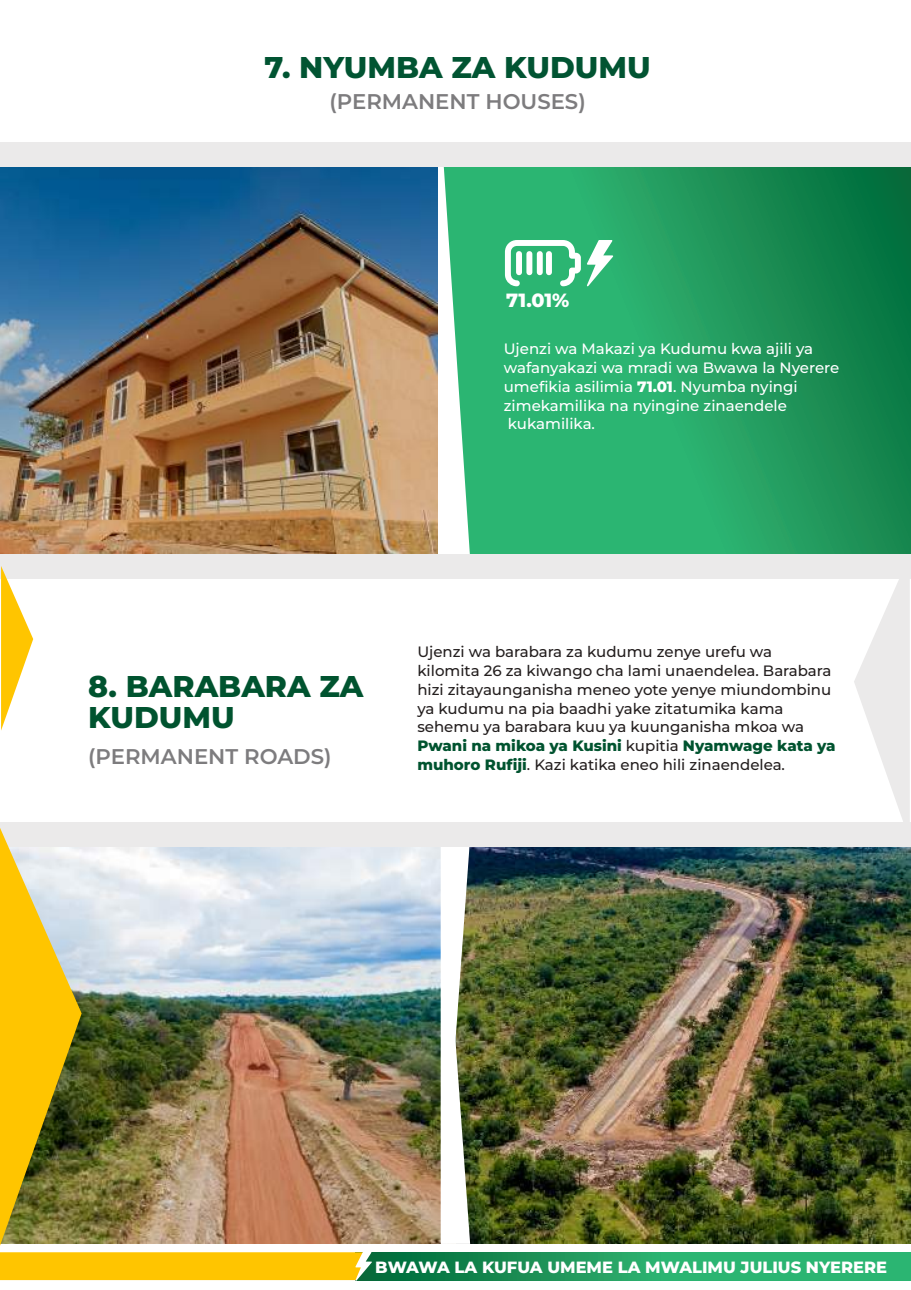
<style>
.page{position:relative;width:911px;height:1290px;background:#fff}
.page>*{position:absolute;margin:0;border:0;box-sizing:border-box;transform-origin:0 0}
.t1{font:800 30px/31.2px "Montserrat";color:#00532f}
.t2{font:800 30px "Montserrat";color:#015432}
.t3{font:600 21.25px "Montserrat";color:#7d7c7e}
.t4{font:800 19.12px "Montserrat";color:#fff}
.t5{font:800 16.25px "Montserrat";color:#fff}
.t6{font:500 15px/18.8px "Montserrat";color:#241f1f}
.t7{font:500 15px/18.8px "Montserrat";color:#fff}
.s1{font-weight:800}
.s2{font-weight:800;color:#00532f}
</style>
<div class="page">
<svg style="left:372px;top:1252px;width:539px;height:28px;background:#209f61"></svg>
<svg style="left:470px;top:167px;width:441px;height:387px;background:#219f62"></svg>
<img style="left:0;top:167px;width:437px;height:387px">
<svg style="left:441px;top:142px;width:29px;height:412px"></svg>
<svg style="left:505px;top:240px;width:108px;height:46px"></svg>
<svg style="left:854px;top:578px;width:55px;height:244px"></svg>
<div style="left:0;top:143px;width:911px;height:24px;background:#ebeaea"></div>
<img style="left:372px;top:847px;width:539px;height:397px">
<img style="left:441px;top:847px;width:29px;height:397px">
<div style="left:0;top:554px;width:911px;height:24px;background:#ebeaea"></div>
<div style="left:0;top:822px;width:911px;height:25px;background:#ebeaea"></div>
<svg style="left:1px;top:566px;width:32px;height:164px"></svg>
<img style="left:0;top:828px;width:372px;height:453px">
<h1 class="t2" style="left:264px;top:47px;width:388px">7. NYUMBA ZA KUDUMU</h1>
<h2 class="t3" style="left:329px;top:87px;width:258px">(PERMANENT HOUSES)</h2>
<p class="t4" style="left:506px;top:288px;width:65px">71.01%</p>
<p class="t7" style="left:504px;top:339px;width:337px">Ujenzi wa Makazi ya Kudumu kwa ajili ya wafanyakazi wa mradi wa Bwawa la Nyerere umefikia asilimia <span class="s1">71.01</span>. Nyumba nyingi zimekamilika na nyingine zinaendele kukamilika.</p>
<h1 class="t1" style="left:88px;top:669px;width:277px">8. BARABARA ZA<br>KUDUMU</h1>
<h2 class="t3" style="left:88px;top:743px;width:245px">(PERMANENT ROADS)</h2>
<p class="t6" style="left:417px;top:642px;width:420px">Ujenzi wa barabara za kudumu zenye urefu wa kilomita 26 za kiwango cha lami unaendelea. Barabara hizi zitayaunganisha meneo yote yenye miundombinu ya kudumu na pia baadhi yake zitatumika kama sehemu ya barabara kuu ya kuunganisha mkoa wa <span class="s2">Pwani na mikoa ya Kusini</span> kupitia <span class="s2">Nyamwage kata ya muhoro Rufiji</span>. Kazi katika eneo hili zinaendelea.</p>
<p class="t5" style="left:375px;top:1256px;width:513px">BWAWA LA KUFUA UMEME LA MWALIMU JULIUS NYERERE</p>
</div>
